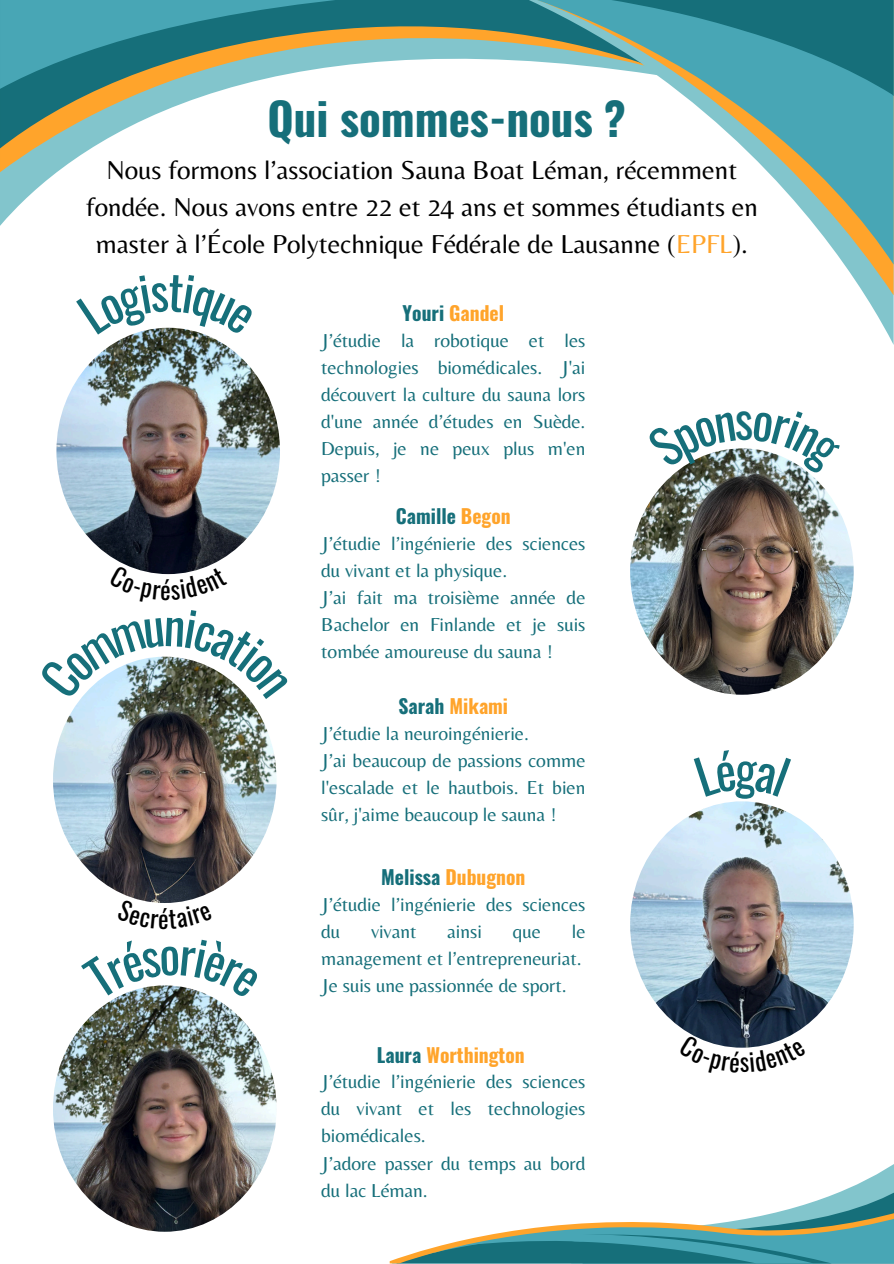
<style>
.page{position:relative;width:894px;height:1264px;background:#fff}
.page>*{position:absolute;margin:0;border:0;box-sizing:border-box;transform-origin:0 0}
.t1{font:700 45px "Oswald";color:#166f7a}
.t2{font:27px/37.2px "Belleza";color:#000;text-align:center}
.t3{font:19.5px/27px "Belleza";color:#166f7a;text-align:justify}
.t4{font:700 19.5px "Oswald";color:#ffa42b}
.t5{font:700 19.5px "Oswald";color:#166f7a}
.s1{color:#ffa42b}
.s2{color:#166f7a}
</style>
<div class="page">
<svg style="left:0;top:0;width:510px;height:199px"></svg>
<svg style="left:510px;top:0;width:383px;height:344px"></svg>
<svg style="left:515px;top:264px;width:378px;height:31px"></svg>
<svg style="left:515px;top:0;width:378px;height:264px"></svg>
<svg style="left:555px;top:0;width:338px;height:96px"></svg>
<svg style="left:0;top:0;width:440px;height:89px"></svg>
<img style="left:630px;top:448px;width:223px;height:246px;border-radius:50%">
<img style="left:56px;top:328px;width:224px;height:246px;border-radius:50%">
<img style="left:630px;top:801px;width:223px;height:246px;border-radius:50%">
<img style="left:53px;top:656px;width:223px;height:247px;border-radius:50%">
<img style="left:53px;top:985px;width:223px;height:246px;border-radius:50%">
<svg style="left:389px;top:1164px;width:504px;height:99px"></svg>
<svg style="left:671px;top:448px;width:141px;height:28px"></svg>
<img style="left:80px;top:656px;width:169px;height:43px">
<svg style="left:114px;top:985px;width:101px;height:14px"></svg>
<svg style="left:130px;top:327px;width:76px;height:8px"></svg>
<svg style="left:126px;top:565px;width:84px;height:10px"></svg>
<svg style="left:692px;top:1035px;width:100px;height:13px"></svg>
<svg style="left:136px;top:899px;width:57px;height:4px"></svg>
<p class="t1" style="left:267px;top:83px;width:360px">Qui sommes-nous ?</p>
<h2 class="t2" style="left:86px;top:151px;width:673px">Nous formons l’association Sauna Boat Léman, récemment fondée. Nous avons entre 22 et 24 ans et sommes étudiants en master à l’École Polytechnique Fédérale de Lausanne (<span class="s1">EPFL</span>).</h2>
<p class="t4" style="left:402px;top:298px;width:103px"><span class="s2">Youri</span> Gandel</p>
<p class="t3" style="left:321px;top:327px;width:266px">J’étudie la robotique et les technologies biomédicales. J'ai découvert la culture du sauna lors d'une année d’études en Suède.<br>Depuis, je ne peux plus m'en passer !</p>
<p class="t5" style="left:396px;top:500px;width:116px">Camille <span class="s1">Begon</span></p>
<h3 class="t3" style="left:321px;top:529px;width:266px">J’étudie l’ingénierie des sciences du vivant et la physique.</h3>
<h2 class="t3" style="left:321px;top:583px;width:266px">J’ai fait ma troisième année de Bachelor en Finlande et je suis tombée amoureuse du sauna !</h2>
<p class="t4" style="left:398px;top:691px;width:111px"><span class="s2">Sarah</span> Mikami</p>
<p class="t3" style="left:321px;top:719px;width:209px">J’étudie la neuroingénierie.</p>
<h2 class="t3" style="left:321px;top:746px;width:266px">J’ai beaucoup de passions comme l'escalade et le hautbois. Et bien sûr, j'aime beaucoup le sauna !</h2>
<p class="t4" style="left:381px;top:861px;width:146px"><span class="s2">Melissa</span> Dubugnon</p>
<p class="t3" style="left:321px;top:890px;width:266px">J’étudie l’ingénierie des sciences du</p>
<p class="t3" style="left:321px;top:917px;width:266px;text-align:right">le<br>management et l’entrepreneuriat.</p>
<p class="t3" style="left:321px;top:971px;width:247px">Je suis une passionnée de sport.</p>
<p class="t3" style="left:371px;top:917px;width:47px">vivant</p>
<p class="t3" style="left:447px;top:917px;width:36px">ainsi</p>
<p class="t3" style="left:512px;top:917px;width:30px">que</p>
<p class="t4" style="left:377px;top:1039px;width:149px"><span class="s2">Laura</span> Worthington</p>
<h2 class="t3" style="left:321px;top:1068px;width:266px">J’étudie l’ingénierie des sciences du vivant et les technologies biomédicales.</h2>
<p class="t3" style="left:321px;top:1149px;width:266px">J’adore passer du temps au bord du lac Léman.</p>
</div>
